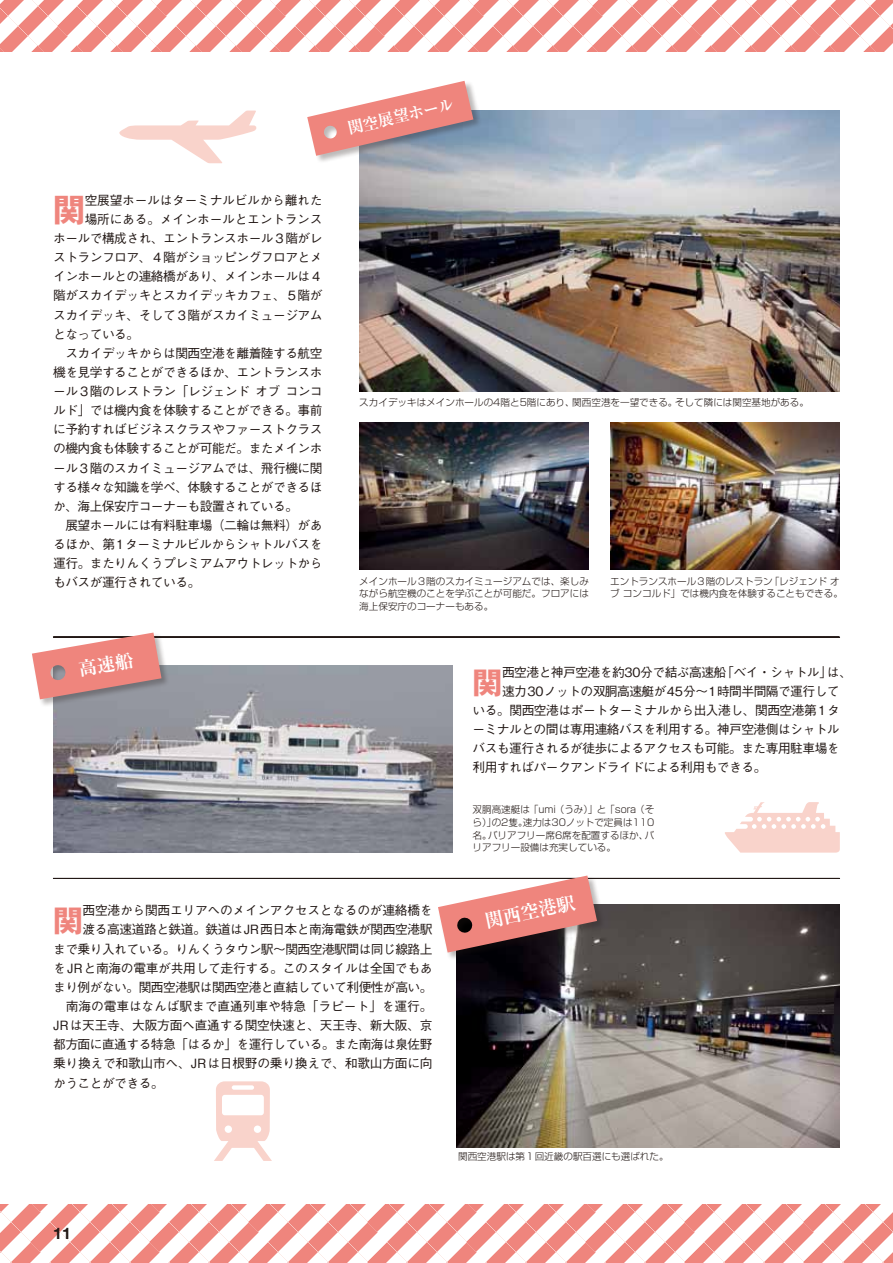
<style>
.page{position:relative;width:893px;height:1263px;background:#fff}
.page>*{position:absolute;margin:0;border:0;box-sizing:border-box;transform-origin:0 0}
.t1{font:700 31.95px "Gothic MB101 Pro";color:#ef857d}
.t2{font:700 29.7px "Gothic MB101 Pro";color:#ef857d}
.t3{font:700 18.6px "Ryumin Pro";color:#fff}
.t4{font:700 15.9px "Ryumin Pro";color:#fff}
.t5{font:700 15.9px "Helvetica Neue";color:#221815}
.t6{font:500 12.75px/19.2px "Gothic BBB Pro";letter-spacing:-.04em;color:#221815;text-align:justify}
.t7{font:500 12.75px "Gothic BBB Pro";letter-spacing:-.02em;color:#221815}
.t8{font:500 12.75px "Gothic BBB Pro";letter-spacing:-.01em;color:#221815}
.t9{font:300 9.6px/12.8px "Shin Go Pro";color:#221815}
</style>
<div class="page">
<svg style="left:0;top:0;width:893px;height:51px"></svg>
<svg style="left:0;top:1204px;width:893px;height:59px"></svg>
<img style="left:53px;top:699px;width:400px;height:154px">
<svg style="left:725px;top:802px;width:115px;height:51px"></svg>
<svg style="left:119px;top:111px;width:138px;height:52px"></svg>
<img style="left:457px;top:952px;width:383px;height:196px">
<div style="left:438px;top:875px;width:167px;height:86px;background:#221815;opacity:.3"></div>
<svg style="left:53px;top:875px;width:787px;height:77px"></svg>
<div style="left:32px;top:632px;width:138px;height:76px;background:#221815;opacity:.3"></div>
<img style="left:359px;top:111px;width:481px;height:280px">
<img style="left:610px;top:423px;width:230px;height:147px">
<img style="left:359px;top:423px;width:230px;height:147px">
<div style="left:307px;top:81px;width:175px;height:83px;background:#221815;opacity:.3"></div>
<svg style="left:307px;top:81px;width:166px;height:75px"></svg>
<svg style="left:214px;top:1081px;width:58px;height:80px"></svg>
<svg style="left:32px;top:632px;width:808px;height:67px"></svg>
<h1 class="t1" style="left:53px;top:183px;width:33px">関</h1>
<p class="t7" style="left:85px;top:190px;width:239px">空展望ホールはターミナルビルから離れた</p>
<p class="t7" style="left:85px;top:209px;width:239px">場所にある。メインホールとエントランス</p>
<p class="t6" style="left:53px;top:227px;width:271px">ホールで構成され、エントランスホール３階がレ</p>
<p class="t6" style="left:53px;top:246px;width:271px">ストランフロア、４階がショッピングフロアとメ</p>
<p class="t6" style="left:53px;top:265px;width:271px">インホールとの連絡橋があり、メインホールは４</p>
<p class="t6" style="left:53px;top:284px;width:271px">階がスカイデッキとスカイデッキカフェ、５階が</p>
<p class="t6" style="left:53px;top:304px;width:271px">スカイデッキ、そして３階がスカイミュージアム</p>
<p class="t6" style="left:53px;top:323px;width:88px">となっている。</p>
<p class="t6" style="left:53px;top:342px;width:271px">　スカイデッキからは関西空港を離着陸する航空</p>
<p class="t6" style="left:53px;top:361px;width:271px">機を見学することができるほか、エントランスホ</p>
<p class="t6" style="left:53px;top:380px;width:271px">ール３階のレストラン「レジェンドオブコンコ</p>
<p class="t6" style="left:53px;top:399px;width:271px">ルド」では機内食を体験することができる。事前</p>
<p class="t6" style="left:53px;top:418px;width:271px">に予約すればビジネスクラスやファーストクラス</p>
<p class="t6" style="left:53px;top:437px;width:271px">の機内食も体験することが可能だ。またメインホ</p>
<p class="t6" style="left:53px;top:457px;width:271px">ール３階のスカイミュージアムでは、飛行機に関</p>
<p class="t6" style="left:53px;top:476px;width:271px">する様々な知識を学べ、体験することができるほ</p>
<p class="t6" style="left:53px;top:495px;width:247px">か、海上保安庁コーナーも設置されている。</p>
<p class="t6" style="left:53px;top:514px;width:271px">　展望ホールには有料駐車場（二輪は無料）があ</p>
<p class="t6" style="left:53px;top:533px;width:271px">るほか、第1ターミナルビルからシャトルバスを</p>
<p class="t6" style="left:53px;top:552px;width:271px">運行。またりんくうプレミアムアウトレットから</p>
<p class="t6" style="left:53px;top:571px;width:149px">もバスが運行されている。</p>
<p class="t4" style="left:345px;top:116px;width:110px;rotate:-13deg">関空展望ホール</p>
<p class="t9" style="left:675px;top:395px;width:135px">そして隣には関空基地がある。</p>
<p class="t9" style="left:359px;top:395px;width:217px">スカイデッキはメインホールの4階と5階にあり、</p>
<p class="t9" style="left:572px;top:395px;width:107px">関西空港を一望できる。</p>
<p class="t9" style="left:359px;top:573px;width:231px;text-align:justify">メインホール３階のスカイミュージアムでは、楽しみながら航空機のことを学ぶことが可能だ。フロアには海上保安庁のコーナーもある。</p>
<p class="t9" style="left:770px;top:573px;width:72px">「レジェンドオ</p>
<p class="t9" style="left:610px;top:573px;width:234px">エントランスホール３階のレストラン<br>ブコンコルド」では機内食を体験することもできる。</p>
<p class="t6" style="left:721px;top:661px;width:132px">「ベイ・シャトルは」、</p>
<p class="t6" style="left:502px;top:661px;width:226px">西空港と神戸空港を約30分で結ぶ高速船</p>
<h2 class="t2" style="left:472px;top:658px;width:31px">関</h2>
<p class="t6" style="left:472px;top:680px;width:369px;text-indent:30px">速力30ノットの双胴高速艇が45分〜1時間半間隔で運行している。関西空港はポートターミナルから出入港し、関西空港第1ターミナルとの間は専用連絡バスを利用する。神戸空港側はシャトルバスも運行されるが徒歩によるアクセスも可能。また専用駐車場を利用すればパークアンドライドによる利用もできる。</p>
<p class="t9" style="left:472px;top:802px;width:183px;text-align:right">双胴高速艇は「umi（うみ）」と「sora（そ速力は30ノットで定員は110</p>
<p class="t9" style="left:472px;top:815px;width:25px">ら）」</p>
<p class="t9" style="left:492px;top:815px;width:37px">の2隻。</p>
<p class="t9" style="left:488px;top:827px;width:162px">バリアフリー席6席を配置するほか、</p>
<p class="t9" style="left:645px;top:827px;width:11px">バ</p>
<p class="t9" style="left:472px;top:827px;width:145px">名。<br>リアフリー設備は充実している。</p>
<h2 class="t2" style="left:53px;top:896px;width:31px">関</h2>
<p class="t7" style="left:83px;top:900px;width:351px">西空港から関西エリアへのメインアクセスとなるのが連絡橋を</p>
<p class="t6" style="left:83px;top:918px;width:351px">渡る高速道路と鉄道。鉄道はJR西日本と南海電鉄が関西空港駅</p>
<p class="t6" style="left:53px;top:937px;width:381px">まで乗り入れている。りんくうタウン駅〜関西空港駅間は同じ線路上</p>
<p class="t6" style="left:53px;top:957px;width:381px">をJRと南海の電車が共用して走行する。このスタイルは全国でもあ</p>
<p class="t6" style="left:53px;top:976px;width:381px">まり例がない。関西空港駅は関西空港と直結していて利便性が高い。</p>
<p class="t8" style="left:53px;top:996px;width:381px">　南海の電車はなんば駅まで直通列車や特急「ラピート」を運行。</p>
<p class="t7" style="left:53px;top:1015px;width:381px">JRは天王寺、大阪方面へ直通する関空快速と、天王寺、新大阪、京</p>
<p class="t6" style="left:53px;top:1033px;width:381px">都方面に直通する特急「はるか」を運行している。また南海は泉佐野</p>
<p class="t7" style="left:53px;top:1053px;width:381px">乗り換えで和歌山市へ、JRは日根野の乗り換えで、和歌山方面に向</p>
<p class="t6" style="left:53px;top:1071px;width:112px">かうことができる。</p>
<h3 class="t3" style="left:482px;top:906px;width:93px;rotate:-12deg">関西空港駅</h3>
<p class="t9" style="left:458px;top:1148px;width:212px">関西空港駅は第１回近畿の駅百選にも選ばれた。</p>
<p class="t5" style="left:53px;top:1223px;width:19px">11</p>
</div>
